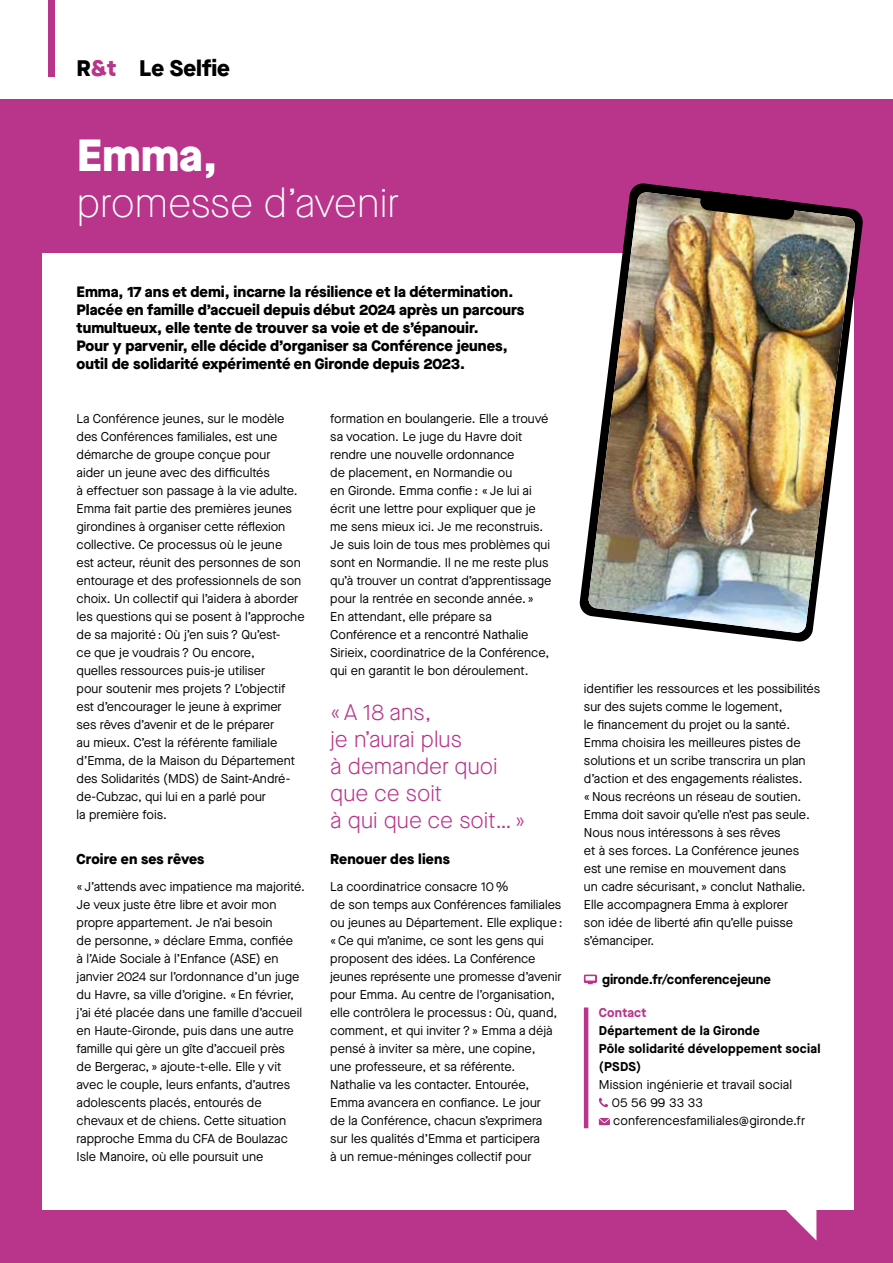
<style>
.page{position:relative;width:893px;height:1263px;background:#fff}
.page>*{position:absolute;margin:0;border:0;box-sizing:border-box;transform-origin:0 0}
.t1{font:800 45px "Maison Neue";color:#fff}
.t2{font:100 40.5px "Maison Neue";color:#fff}
.t3{font:300 22.5px/27px "Maison Neue";color:#b9348b}
.t4{font:800 22.5px "Maison Neue";color:#000}
.t5{font:800 15px/18px "Maison Neue";color:#000}
.t6{font:800 14.25px "Maison Neue";letter-spacing:.01em;color:#000}
.t7{font:700 13.5px "Maison Neue";color:#000}
.t8{font:12.75px/18px "Maison Neue";color:#000}
.t9{font:700 12.75px/18px "Maison Neue";letter-spacing:.02em;color:#000}
.t10{font:700 12.75px "Maison Neue";letter-spacing:.015em;color:#b9348b}
.s1{color:#b9348b}
</style>
<div class="page">
<div style="left:0;top:99px;width:893px;height:1164px;background:#b9348b"></div>
<div style="left:43px;top:253px;width:811px;height:956px;background:#fff"></div>
<svg style="left:766px;top:1209px;width:50px;height:31px"></svg>
<svg style="left:579px;top:183px;width:284px;height:459px"></svg>
<img style="left:588px;top:192px;width:267px;height:441px">
<svg style="left:700px;top:191px;width:95px;height:29px"></svg>
<hr style="left:584px;top:1007px;width:4px;height:121px;background:#b9348b">
<svg style="left:584px;top:974px;width:13px;height:10px"></svg>
<svg style="left:599px;top:1098px;width:9px;height:9px"></svg>
<svg style="left:599px;top:1118px;width:11px;height:7px"></svg>
<div style="left:48px;top:0;width:7px;height:77px;background:#b9348b"></div>
<h3 class="t4" style="left:77px;top:51px;width:155px">R<span class="s1">&amp;t</span> Le Selfie</h3>
<h1 class="t1" style="left:77px;top:123px;width:143px">Emma,</h1>
<h2 class="t2" style="left:77px;top:177px;width:324px">promesse d’avenir</h2>
<p class="t5" style="left:77px;top:282px;width:449px">Emma, 17 ans et demi, incarne la résilience et la détermination.<br>Placée en famille d’accueil depuis début 2024 après un parcours tumultueux, elle tente de trouver sa voie et de s’épanouir.<br>Pour y parvenir, elle décide d’organiser sa Conférence jeunes, outil de solidarité expérimenté en Gironde depuis 2023.</p>
<p class="t8" style="left:77px;top:409px;width:230px">La Conférence jeunes, sur le modèle des Conférences familiales, est une démarche de groupe conçue pour<br>aider un jeune avec des difficultés<br>à effectuer son passage à la vie adulte.<br>Emma fait partie des premières jeunes girondines à organiser cette réflexion collective. Ce processus où le jeune<br>est acteur, réunit des personnes de son entourage et des professionnels de son choix. Un collectif qui l’aidera à aborder les questions qui se posent à l’approche de sa majorité : Où j’en suis ? Qu’est-<br>ce que je voudrais ? Ou encore,<br>quelles ressources puis-je utiliser<br>pour soutenir mes projets ? L’objectif est d’encourager le jeune à exprimer ses rêves d’avenir et de le préparer<br>au mieux. C’est la référente familiale d’Emma, de la Maison du Département des Solidarités (MDS) de Saint-André&shy;de‑Cubzac, qui lui en a parlé pour<br>la première fois.</p>
<p class="t6" style="left:77px;top:849px;width:129px">Croire en ses rêves</p>
<p class="t8" style="left:77px;top:877px;width:230px">« J’attends avec impatience ma majorité.<br>Je veux juste être libre et avoir mon propre appartement. Je n’ai besoin<br>de personne, » déclare Emma, confiée<br>à l’Aide Sociale à l’Enfance (ASE) en janvier 2024 sur l’ordonnance d’un juge du Havre, sa ville d’origine. « En février, j’ai été placée dans une famille d’accueil en Haute-Gironde, puis dans une autre famille qui gère un gîte d’accueil près<br>de Bergerac, » ajoute-t-elle. Elle y vit avec le couple, leurs enfants, d’autres adolescents placés, entourés de chevaux et de chiens. Cette situation rapproche Emma du CFA de Boulazac Isle Manoire, où elle poursuit une</p>
<p class="t8" style="left:330px;top:409px;width:223px">formation en boulangerie. Elle a trouvé sa vocation. Le juge du Havre doit rendre une nouvelle ordonnance<br>de placement, en Normandie ou<br>en Gironde. Emma confie : « Je lui ai écrit une lettre pour expliquer que je me sens mieux ici. Je me reconstruis.<br>Je suis loin de tous mes problèmes qui sont en Normandie. Il ne me reste plus qu’à trouver un contrat d’apprentissage pour la rentrée en seconde année. »<br>En attendant, elle prépare sa Conférence et a rencontré Nathalie Sirieix, coordinatrice de la Conférence, qui en garantit le bon déroulement.</p>
<h3 class="t3" style="left:330px;top:699px;width:197px">« A 18 ans,<br>je n’aurai plus<br>à demander quoi que ce soit<br>à qui que ce soit… »</h3>
<p class="t6" style="left:330px;top:849px;width:121px">Renouer des liens</p>
<p class="t8" style="left:330px;top:877px;width:234px">La coordinatrice consacre 10 %<br>de son temps aux Conférences familiales ou jeunes au Département. Elle explique : « Ce qui m’anime, ce sont les gens qui proposent des idées. La Conférence jeunes représente une promesse d’avenir pour Emma. Au centre de l’organisation, elle contrôlera le processus : Où, quand, comment, et qui inviter ? » Emma a déjà pensé à inviter sa mère, une copine,<br>une professeure, et sa référente.<br>Nathalie va les contacter. Entourée, Emma avancera en confiance. Le jour<br>de la Conférence, chacun s’exprimera sur les qualités d’Emma et participera<br>à un remue-méninges collectif pour</p>
<p class="t8" style="left:584px;top:679px;width:238px">identifier les ressources et les possibilités sur des sujets comme le logement,<br>le financement du projet ou la santé.<br>Emma choisira les meilleures pistes de solutions et un scribe transcrira un plan d’action et des engagements réalistes.<br>« Nous recréons un réseau de soutien.<br>Emma doit savoir qu’elle n’est pas seule.<br>Nous nous intéressons à ses rêves<br>et à ses forces. La Conférence jeunes<br>est une remise en mouvement dans<br>un cadre sécurisant, » conclut Nathalie.<br>Elle accompagnera Emma à explorer<br>son idée de liberté afin qu’elle puisse s’émanciper.</p>
<p class="t7" style="left:602px;top:970px;width:171px">gironde.fr/conferencejeune</p>
<p class="t10" style="left:599px;top:1003px;width:49px">Contact</p>
<p class="t9" style="left:599px;top:1021px;width:223px">Département de la Gironde<br>Pôle solidarité développement social (PSDS)</p>
<p class="t8" style="left:612px;top:1075px;width:195px;text-indent:-13px">Mission ingénierie et travail social<br>05 56 99 33 33 conferencesfamiliales@gironde.fr</p>
</div>
